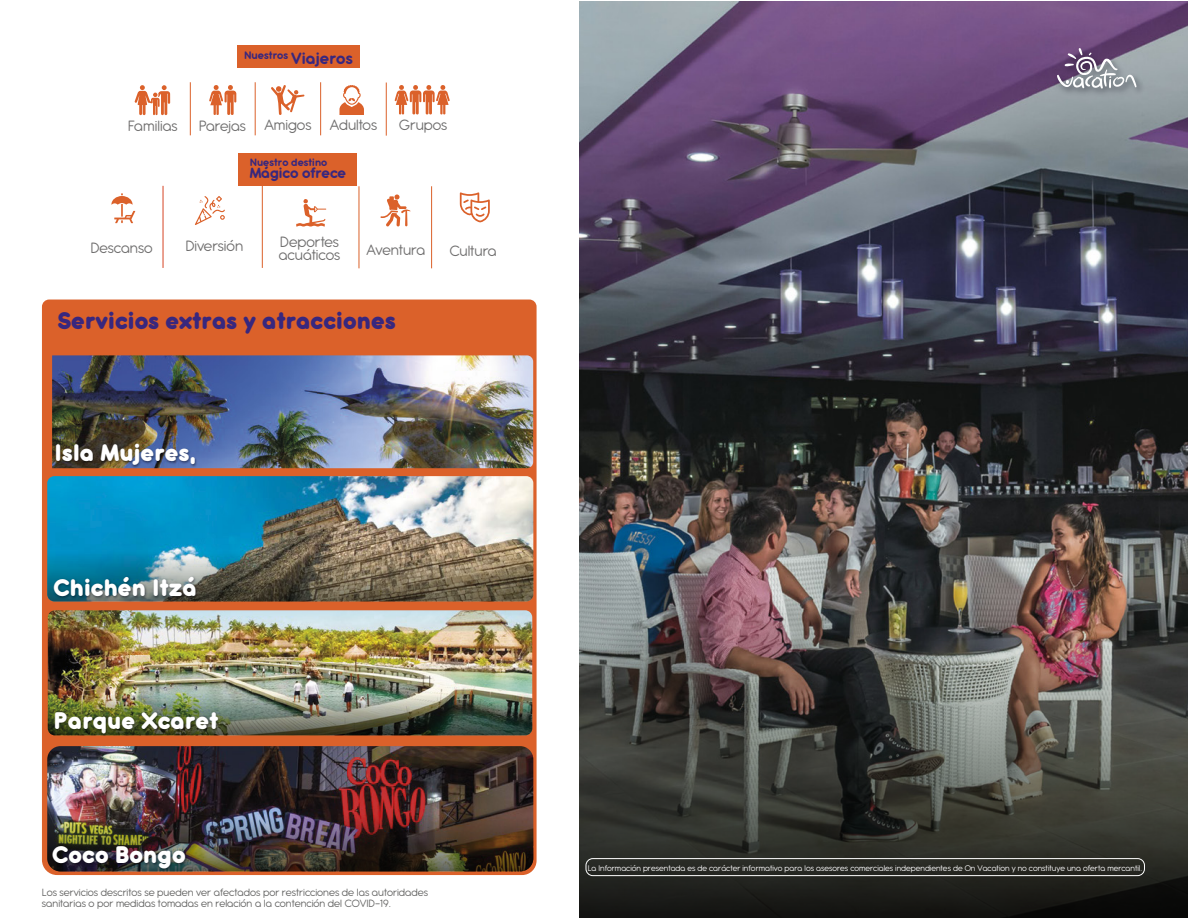
<style>
.page{position:relative;width:1188px;height:918px;background:#fff}
.page>*{position:absolute;margin:0;border:0;box-sizing:border-box;transform-origin:0 0}
.t1{font:800 26.25px "Antipasto Pro";letter-spacing:.005em;color:#fff}
.t2{font:800 26.25px "Antipasto Pro";letter-spacing:.005em;color:#38277e}
.t3{font:16.35px/13.4px "Antipasto Pro";letter-spacing:-.005em;color:#6f6e6e}
.t4{font:700 16.2px "Antipasto Pro";letter-spacing:-.005em;color:#38277e}
.t5{font:700 12px "Antipasto Pro";letter-spacing:.005em;color:#38277e}
.t6{font:700 11.7px "Antipasto Pro";letter-spacing:.005em;color:#38277e}
.t7{font:11.55px/11.6px "Antipasto Pro";color:#636362}
.t8{font:9px "Antipasto Pro";color:#fff}
.s1{font-size:18px}
</style>
<div class="page">
<img style="left:580px;top:2px;width:608px;height:595px">
<svg style="left:580px;top:597px;width:608px;height:321px;background:#46433f"></svg>
<div style="left:42px;top:300px;width:495px;height:575px;background:#db612a"></div>
<svg style="left:47px;top:334px;width:487px;height:537px;background:#d7602b"></svg>
<img style="left:52px;top:355px;width:481px;height:113px">
<img style="left:48px;top:610px;width:484px;height:84px">
<img style="left:48px;top:694px;width:484px;height:41px">
<img style="left:47px;top:476px;width:486px;height:125px">
<svg style="left:48px;top:552px;width:485px;height:49px;background:#636d62"></svg>
<img style="left:47px;top:746px;width:486px;height:69px">
<img style="left:47px;top:815px;width:486px;height:56px">
<img style="left:49px;top:839px;width:141px;height:37px">
<img style="left:52px;top:437px;width:149px;height:38px">
<img style="left:50px;top:572px;width:152px;height:39px">
<img style="left:50px;top:705px;width:173px;height:38px">
<div style="left:586px;top:858px;width:559px;height:18px;border:1px solid #fff;border-radius:7px"></div>
<img style="left:1051px;top:43px;width:96px;height:57px">
<svg style="left:1057px;top:48px;width:80px;height:41px;background:#91889c"></svg>
<div style="left:237px;top:45px;width:123px;height:22px;background:#db612a"></div>
<svg style="left:209px;top:85px;width:27px;height:30px"></svg>
<svg style="left:135px;top:85px;width:35px;height:30px"></svg>
<svg style="left:271px;top:85px;width:34px;height:30px"></svg>
<svg style="left:395px;top:85px;width:55px;height:29px"></svg>
<svg style="left:339px;top:85px;width:25px;height:30px"></svg>
<div style="left:238px;top:153px;width:119px;height:33px;background:#db612a"></div>
<svg style="left:111px;top:193px;width:24px;height:30px"></svg>
<svg style="left:380px;top:194px;width:30px;height:32px"></svg>
<svg style="left:195px;top:196px;width:30px;height:29px"></svg>
<svg style="left:296px;top:199px;width:30px;height:28px"></svg>
<svg style="left:460px;top:192px;width:30px;height:30px"></svg>
<p class="t5" style="left:244px;top:48px;width:110px">Nuestros <span class="s1">Viajeros</span></p>
<h2 class="t3" style="left:128px;top:120px;width:51px">Familias</h2>
<h2 class="t3" style="left:199px;top:119px;width:180px">Parejas Amigos Adultos</h2>
<h2 class="t3" style="left:399px;top:119px;width:50px">Grupos</h2>
<h2 class="t3" style="left:90px;top:242px;width:64px">Descanso</h2>
<p class="t6" style="left:250px;top:156px;width:79px">Nuestro destino</p>
<h3 class="t4" style="left:250px;top:163px;width:98px">Mágico ofrece</h3>
<h2 class="t3" style="left:279px;top:235px;width:63px">Deportes acuáticos</h2>
<h2 class="t3" style="left:450px;top:244px;width:48px">Cultura</h2>
<h2 class="t3" style="left:185px;top:239px;width:59px">Diversión</h2>
<h2 class="t3" style="left:367px;top:243px;width:60px">Aventura</h2>
<h1 class="t2" style="left:58px;top:304px;width:340px">Servicios extras y atracciones</h1>
<h1 class="t1" style="left:55px;top:436px;width:143px">Isla Mujeres,</h1>
<h1 class="t1" style="left:53px;top:571px;width:145px">Chichén Itzá</h1>
<h1 class="t1" style="left:54px;top:704px;width:166px">Parque Xcaret</h1>
<h1 class="t1" style="left:52px;top:838px;width:135px">Coco Bongo</h1>
<p class="t7" style="left:42px;top:887px;width:388px">Los servicios descritos se pueden ver afectados por restricciones de las autoridades sanitarias o por medidas tomadas en relación a la contención del COVID-19.</p>
<p class="t8" style="left:588px;top:863px;width:556px">La Información presentada es de carácter informativo para los asesores comerciales independientes de On Vacation y no constituye una oferta mercantil.</p>
</div>
